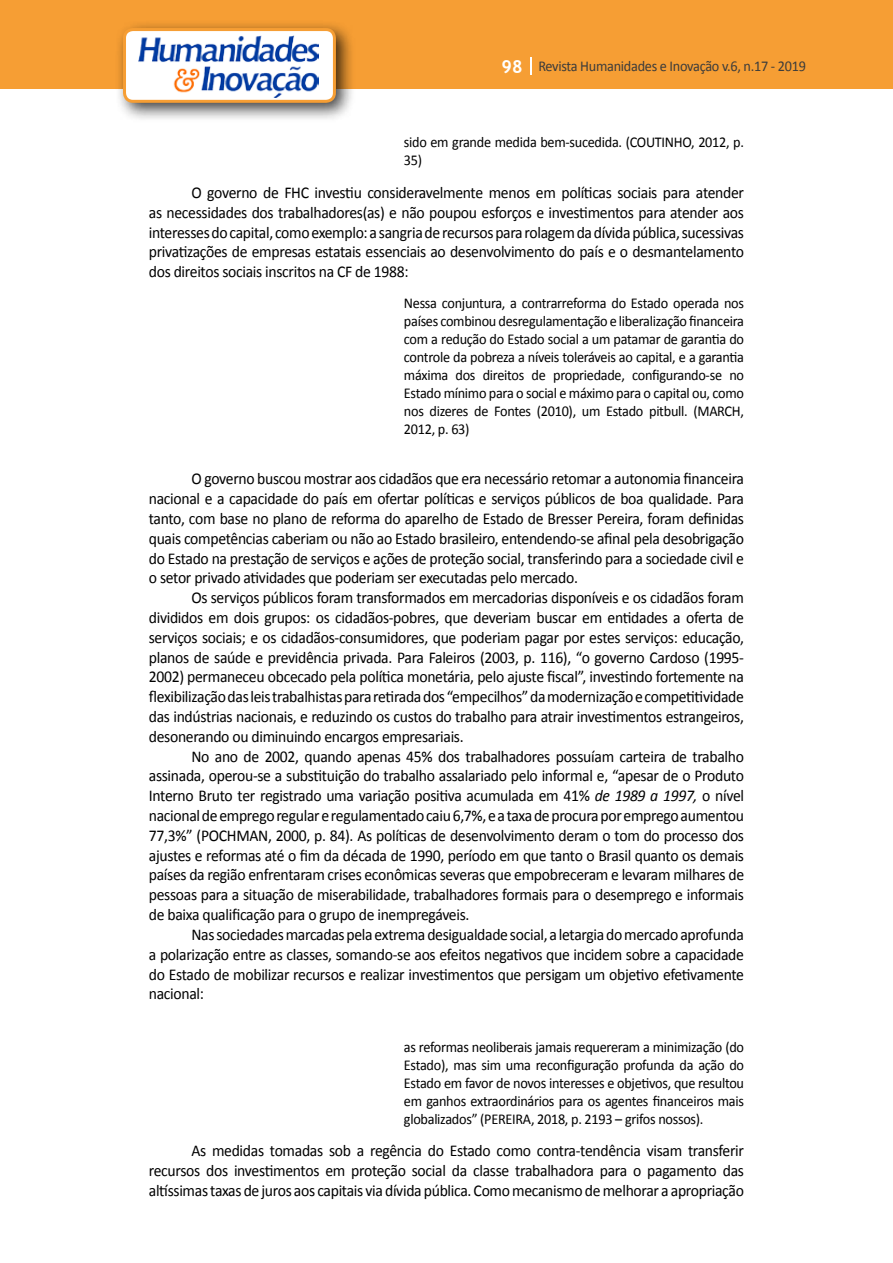
<style>
.page{position:relative;width:893px;height:1263px;background:#fff}
.page>*{position:absolute;margin:0;border:0;box-sizing:border-box;transform-origin:0 0}
.t1{font:16.5px/19.8px "Calibri";letter-spacing:-.02em;color:#000;text-align:justify;scale:.95 1}
.t2{font:15px/18px "Calibri";letter-spacing:-.02em;color:#000;text-align:justify;scale:.95 1}
.t3{font:15px "Calibri";letter-spacing:-.02em;color:#3c3c3b;scale:.95 1}
.s1{font-family:"Trebuchet MS";font-weight:700;font-size:18px;color:#fff}
.s2{font-style:italic}
</style>
<div class="page">
<div style="left:0;top:0;width:893px;height:88px;background:#f69e34"></div>
<svg style="left:530px;top:57px;width:2px;height:18px"></svg>
<div style="left:115px;top:20px;width:241px;height:103px;background:#000;opacity:.75"></div>
<div style="left:125px;top:30px;width:209px;height:71px;background:#fff;border-radius:9px"></div>
<img style="left:138px;top:35px;width:181px;height:62px">
<div style="left:123px;top:28px;width:213px;height:75px;border:3px solid #f69e34;border-radius:9px"></div>
<p class="t3" style="left:501px;top:57px;width:322px"><span class="s1">98</span> Revista Humanidades e Inovação v.6, n.17 - 2019</p>
<p class="t2" style="left:404px;top:133px;width:359px">sido em grande medida bem-sucedida. (COUTINHO, 2012, p.<br>35)</p>
<p class="t1" style="left:149px;top:183px;width:628px;text-indent:43px">O governo de FHC investiu consideravelmente menos em políticas sociais para atender as necessidades dos trabalhadores(as) e não poupou esforços e investimentos para atender aos interesses do capital, como exemplo: a sangria de recursos para rolagem da dívida pública, sucessivas privatizações de empresas estatais essenciais ao desenvolvimento do país e o desmantelamento dos direitos sociais inscritos na CF de 1988:</p>
<p class="t2" style="left:404px;top:294px;width:359px">Nessa conjuntura, a contrarreforma do Estado operada nos países combinou desregulamentação e liberalização financeira com a redução do Estado social a um patamar de garantia do controle da pobreza a níveis toleráveis ao capital, e a garantia máxima dos direitos de propriedade, configurando-se no Estado mínimo para o social e máximo para o capital ou, como nos dizeres de Fontes (2010), um Estado pitbull. (MARCH, 2012, p. 63)</p>
<p class="t1" style="left:149px;top:469px;width:628px;text-indent:43px">O governo buscou mostrar aos cidadãos que era necessário retomar a autonomia financeira nacional e a capacidade do país em ofertar políticas e serviços públicos de boa qualidade. Para tanto, com base no plano de reforma do aparelho de Estado de Bresser Pereira, foram definidas quais competências caberiam ou não ao Estado brasileiro, entendendo-se afinal pela desobrigação do Estado na prestação de serviços e ações de proteção social, transferindo para a sociedade civil e o setor privado atividades que poderiam ser executadas pelo mercado.</p>
<p class="t1" style="left:149px;top:588px;width:628px;text-indent:43px">Os serviços públicos foram transformados em mercadorias disponíveis e os cidadãos foram divididos em dois grupos: os cidadãos-pobres, que deveriam buscar em entidades a oferta de serviços sociais; e os cidadãos-consumidores, que poderiam pagar por estes serviços: educação, planos de saúde e previdência privada. Para Faleiros (2003, p. 116), “o governo Cardoso (1995- 2002) permaneceu obcecado pela política monetária, pelo ajuste fiscal”, investindo fortemente na flexibilização das leis trabalhistas para retirada dos “empecilhos” da modernização e competitividade das indústrias nacionais, e reduzindo os custos do trabalho para atrair investimentos estrangeiros, desonerando ou diminuindo encargos empresariais.</p>
<p class="t1" style="left:149px;top:746px;width:628px;text-indent:43px">No ano de 2002, quando apenas 45% dos trabalhadores possuíam carteira de trabalho assinada, operou-se a substituição do trabalho assalariado pelo informal e, “apesar de o Produto Interno Bruto ter registrado uma variação positiva acumulada em 41% <span class="s2">de 1989 a 1997,</span> o nível nacional de emprego regular e regulamentado caiu 6,7%, e a taxa de procura por emprego aumentou 77,3%” (POCHMAN, 2000, p. 84). As políticas de desenvolvimento deram o tom do processo dos ajustes e reformas até o fim da década de 1990, período em que tanto o Brasil quanto os demais países da região enfrentaram crises econômicas severas que empobreceram e levaram milhares de pessoas para a situação de miserabilidade, trabalhadores formais para o desemprego e informais de baixa qualificação para o grupo de inempregáveis.</p>
<p class="t1" style="left:149px;top:924px;width:628px;text-indent:43px">Nas sociedades marcadas pela extrema desigualdade social, a letargia do mercado aprofunda a polarização entre as classes, somando-se aos efeitos negativos que incidem sobre a capacidade do Estado de mobilizar recursos e realizar investimentos que persigam um objetivo efetivamente nacional:</p>
<p class="t2" style="left:404px;top:1038px;width:359px">as reformas neoliberais jamais requereram a minimização (do Estado), mas sim uma reconfiguração profunda da ação do Estado em favor de novos interesses e objetivos, que resultou em ganhos extraordinários para os agentes financeiros mais globalizados” (PEREIRA, 2018, p. 2193 – grifos nossos).</p>
<p class="t1" style="left:149px;top:1141px;width:628px;text-indent:43px">As medidas tomadas sob a regência do Estado como contra-tendência visam transferir recursos dos investimentos em proteção social da classe trabalhadora para o pagamento das altíssimas taxas de juros aos capitais via dívida pública. Como mecanismo de melhorar a apropriação</p>
</div>
